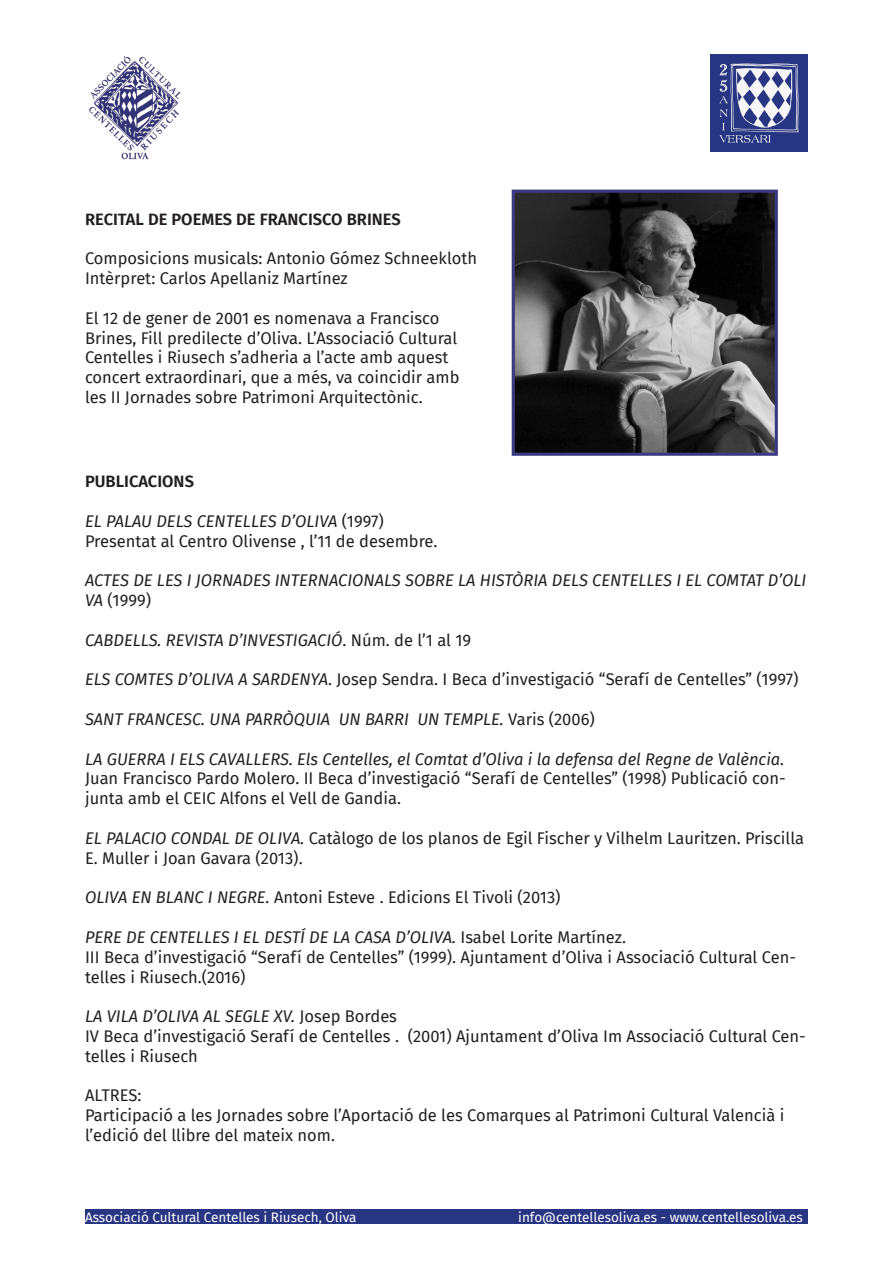
<style>
.page{position:relative;width:893px;height:1263px;background:#fff}
.page>*{position:absolute;margin:0;border:0;box-sizing:border-box;transform-origin:0 0}
.t1{font:16.5px/19.8px "Fira Sans";color:#231f20}
.t2{font:italic 16.5px/19.8px "Fira Sans";color:#231f20}
.t3{font:600 16.5px "Fira Sans";color:#231f20}
.t4{font:13.5px "Fira Sans";color:#fff}
.s1{font-style:normal}
.s2{font-style:italic}
</style>
<div class="page">
<img style="left:89px;top:56px;width:92px;height:104px">
<img style="left:710px;top:54px;width:98px;height:98px">
<div style="left:85px;top:1209px;width:723px;height:14px;background:#283583"></div>
<img style="left:516px;top:194px;width:258px;height:258px">
<div style="left:512px;top:190px;width:266px;height:266px;border:3px solid #3d3a85"></div>
<p class="t3" style="left:85px;top:205px;width:317px">RECITAL DE POEMES DE FRANCISCO BRINES</p>
<p class="t1" style="left:85px;top:248px;width:394px">Composicions musicals: Antonio Gómez Schneekloth</p>
<p class="t1" style="left:85px;top:268px;width:264px">Intèrpret: Carlos Apellaniz Martínez</p>
<p class="t1" style="left:85px;top:308px;width:376px">El 12 de gener de 2001 es nomenava a Francisco Brines, Fill predilecte d’Oliva. L’Associació Cultural Centelles i Riusech s’adheria a l’acte amb aquest concert extraordinari, que a més, va coincidir amb les II Jornades sobre Patrimoni Arquitectònic.</p>
<p class="t3" style="left:85px;top:468px;width:110px">PUBLICACIONS</p>
<p class="t2" style="left:85px;top:511px;width:300px">EL PALAU DELS CENTELLES D’OLIVA <span class="s1">(1997)</span></p>
<p class="t1" style="left:85px;top:531px;width:354px">Presentat al Centro Olivense , l’11 de desembre.</p>
<p class="t2" style="left:85px;top:570px;width:723px">ACTES DE LES I JORNADES INTERNACIONALS SOBRE LA HISTÒRIA DELS CENTELLES I EL COMTAT D’OLI<br>VA <span class="s1">(1999)</span></p>
<p class="t2" style="left:85px;top:630px;width:388px">CABDELLS. REVISTA D’INVESTIGACIÓ<span class="s1">. Núm. de l’1 al 19</span></p>
<p class="t1" style="left:85px;top:669px;width:715px"><span class="s2">ELS COMTES D’OLIVA A SARDENYA</span>. Josep Sendra. I Beca d’investigació “Serafí de Centelles” (1997)</p>
<p class="t2" style="left:85px;top:709px;width:511px">SANT FRANCESC. UNA PARRÒQUIA UN BARRI UN TEMPLE. <span class="s1">Varis (2006)</span></p>
<p class="t1" style="left:85px;top:749px;width:702px;text-align:justify"><span class="s2">LA GUERRA I ELS CAVALLERS. Els Centelles, el Comtat d’Oliva i la defensa del Regne de València.<br></span>Juan Francisco Pardo Molero. II Beca d’investigació “Serafí de Centelles” (1998) Publicació con&shy;junta amb el CEIC Alfons el Vell de Gandia.</p>
<p class="t1" style="left:85px;top:828px;width:720px"><span class="s2">EL PALACIO CONDAL DE OLIVA.</span> Catàlogo de los planos de Egil Fischer y Vilhelm Lauritzen. Priscilla<br>E. Muller i Joan Gavara (2013).</p>
<p class="t1" style="left:85px;top:887px;width:477px"><span class="s2">OLIVA EN BLANC I NEGRE.</span> Antoni Esteve . Edicions El Tivoli (2013)</p>
<p class="t2" style="left:85px;top:927px;width:542px">PERE DE CENTELLES I EL DESTÍ DE LA CASA D’OLIVA. <span class="s1">Isabel Lorite Martínez.</span></p>
<p class="t1" style="left:85px;top:947px;width:712px">III Beca d’investigació “Serafí de Centelles” (1999). Ajuntament d’Oliva i Associació Cultural Cen&shy;telles i Riusech.(2016)</p>
<p class="t2" style="left:85px;top:1006px;width:313px">LA VILA D’OLIVA AL SEGLE XV. <span class="s1">Josep Bordes</span></p>
<p class="t1" style="left:85px;top:1026px;width:722px">IV Beca d’investigació Serafí de Centelles . (2001) Ajuntament d’Oliva Im Associació Cultural Cen&shy;telles i Riusech</p>
<p class="t1" style="left:85px;top:1085px;width:58px">ALTRES:</p>
<p class="t1" style="left:85px;top:1105px;width:701px">Participació a les Jornades sobre l’Aportació de les Comarques al Patrimoni Cultural Valencià i l’edició del llibre del mateix nom.</p>
<p class="t4" style="left:85px;top:1207px;width:273px">Associació Cultural Centelles i Riusech, Oliva</p>
<p class="t4" style="left:518px;top:1207px;width:286px">info@centellesoliva.es - www.centellesoliva.es</p>
</div>
